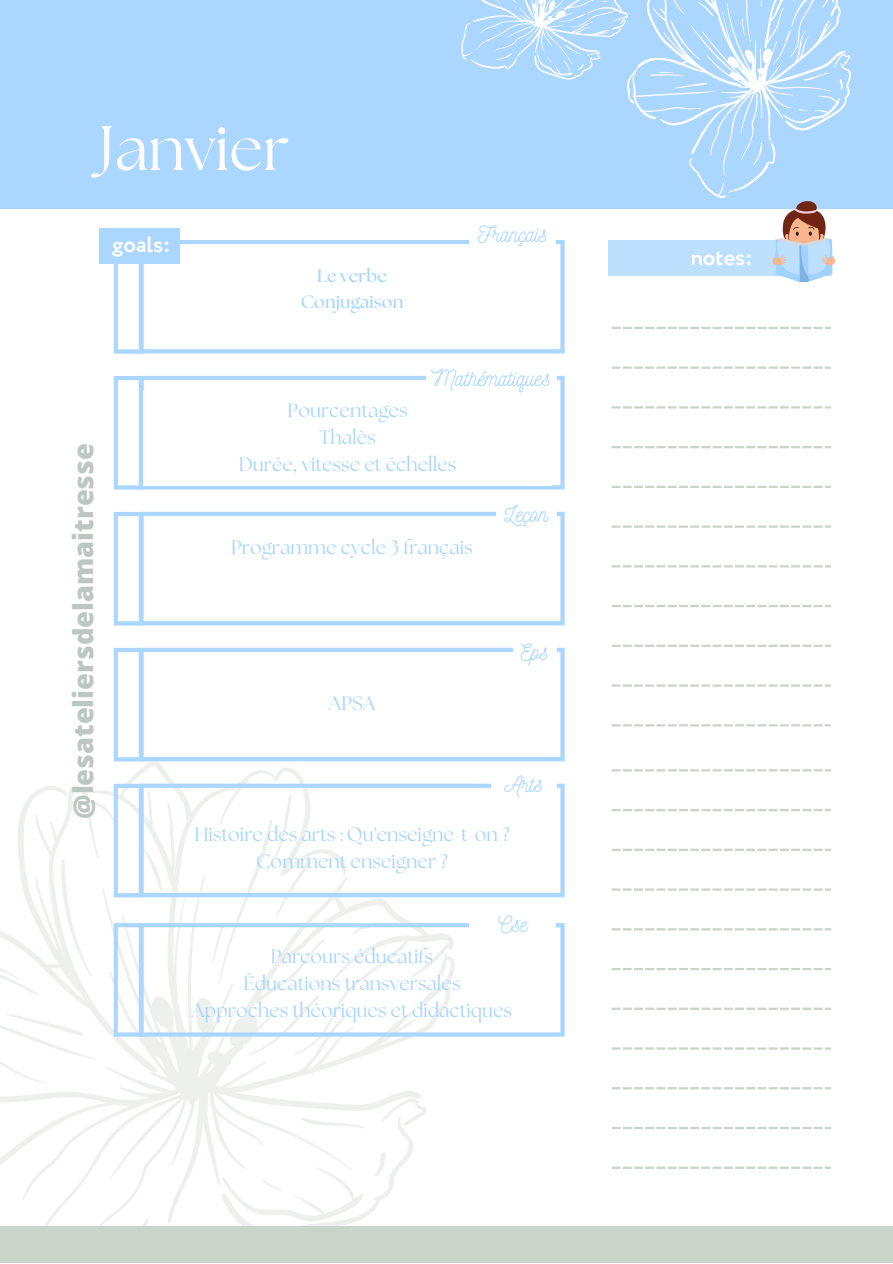
<style>
.page{position:relative;width:893px;height:1264px;background:#fff}
.page>*{position:absolute;margin:0;border:0;box-sizing:border-box;transform-origin:0 0}
.t1{font:62.7px "The Seasons";color:#fff}
.t2{font:800 27.3px "Open Sans";color:#bdc6c1}
.t3{font:22.5px "Nickainley";color:#aad6ff}
.t4{font:700 22.5px "Circe";color:#fff}
.t5{font:19.5px/27px "The Seasons";color:#aad6ff;text-align:center}
.t6{font:700 18px/25.8px "The Seasons";color:#aad6ff;text-align:center}
</style>
<div class="page">
<div style="left:0;top:0;width:892px;height:208px;background:#aad6ff"></div>
<svg style="left:114px;top:264px;width:25px;height:89px"></svg>
<svg style="left:139px;top:240px;width:425px;height:113px"></svg>
<svg style="left:143px;top:512px;width:421px;height:113px"></svg>
<svg style="left:0;top:761px;width:454px;height:465px"></svg>
<svg style="left:143px;top:376px;width:421px;height:113px"></svg>
<svg style="left:143px;top:783px;width:421px;height:114px"></svg>
<svg style="left:139px;top:647px;width:425px;height:114px"></svg>
<div style="left:607px;top:240px;width:224px;height:36px;background:#bde0fe"></div>
<svg style="left:611px;top:366px;width:219px;height:3px"></svg>
<svg style="left:611px;top:327px;width:219px;height:2px"></svg>
<svg style="left:611px;top:446px;width:219px;height:2px"></svg>
<svg style="left:611px;top:565px;width:219px;height:2px"></svg>
<svg style="left:611px;top:684px;width:219px;height:2px"></svg>
<svg style="left:611px;top:406px;width:219px;height:2px"></svg>
<svg style="left:611px;top:525px;width:219px;height:2px"></svg>
<svg style="left:611px;top:486px;width:219px;height:2px"></svg>
<svg style="left:611px;top:605px;width:219px;height:2px"></svg>
<svg style="left:611px;top:724px;width:219px;height:2px"></svg>
<svg style="left:611px;top:644px;width:219px;height:3px"></svg>
<div style="left:0;top:1226px;width:892px;height:36px;background:#cad4cb"></div>
<svg style="left:590px;top:0;width:302px;height:209px"></svg>
<svg style="left:461px;top:0;width:189px;height:114px"></svg>
<div style="left:148px;top:258px;width:408px;height:65px;background:#fff"></div>
<div style="left:99px;top:228px;width:81px;height:36px;background:#aad6ff"></div>
<svg style="left:611px;top:809px;width:219px;height:2px"></svg>
<svg style="left:611px;top:769px;width:219px;height:2px"></svg>
<svg style="left:611px;top:888px;width:219px;height:2px"></svg>
<svg style="left:611px;top:1007px;width:219px;height:2px"></svg>
<svg style="left:611px;top:1127px;width:219px;height:2px"></svg>
<svg style="left:611px;top:848px;width:219px;height:3px"></svg>
<svg style="left:611px;top:968px;width:219px;height:2px"></svg>
<svg style="left:611px;top:928px;width:219px;height:2px"></svg>
<svg style="left:611px;top:1047px;width:219px;height:2px"></svg>
<svg style="left:611px;top:1166px;width:219px;height:2px"></svg>
<svg style="left:611px;top:1087px;width:219px;height:2px"></svg>
<div style="left:469px;top:213px;width:87px;height:42px;background:#fff"></div>
<svg style="left:114px;top:376px;width:29px;height:113px"></svg>
<svg style="left:114px;top:512px;width:29px;height:113px"></svg>
<svg style="left:114px;top:648px;width:29px;height:113px"></svg>
<div style="left:143px;top:391px;width:408px;height:95px;background:#fff"></div>
<div style="left:426px;top:356px;width:130px;height:42px;background:#fff"></div>
<div style="left:148px;top:526px;width:408px;height:43px;background:#fff"></div>
<div style="left:495px;top:492px;width:61px;height:42px;background:#fff"></div>
<svg style="left:114px;top:783px;width:29px;height:114px"></svg>
<div style="left:148px;top:683px;width:408px;height:43px;background:#fff"></div>
<div style="left:513px;top:631px;width:43px;height:41px;background:#fff"></div>
<div style="left:491px;top:763px;width:65px;height:41px;background:#fff"></div>
<svg style="left:143px;top:923px;width:421px;height:113px"></svg>
<svg style="left:114px;top:923px;width:29px;height:113px"></svg>
<div style="left:469px;top:902px;width:87px;height:42px;background:#fff"></div>
<img style="left:769px;top:199px;width:68px;height:82px">
<h1 class="t1" style="left:98px;top:120px;width:193px">Janvier</h1>
<p class="t4" style="left:112px;top:229px;width:60px">goals:</p>
<p class="t6" style="left:301px;top:264px;width:104px">Le verbe<br>Conjugaison</p>
<p class="t3" style="left:478px;top:220px;width:71px">Français</p>
<p class="t3" style="left:431px;top:363px;width:121px">Mathématiques</p>
<h2 class="t2" style="left:64px;top:819px;width:377px;rotate:-90deg">@lesateliersdelamaitresse</h2>
<p class="t5" style="left:239px;top:398px;width:219px">Pourcentages<br>Thalès<br>Durée, vitesse et échelles</p>
<p class="t5" style="left:231px;top:534px;width:243px">Programme cycle 3 français</p>
<p class="t3" style="left:504px;top:499px;width:45px">Leçon</p>
<p class="t5" style="left:329px;top:691px;width:48px">APSA</p>
<p class="t3" style="left:520px;top:638px;width:29px">Eps</p>
<p class="t3" style="left:504px;top:769px;width:40px">Arts</p>
<p class="t5" style="left:194px;top:822px;width:317px">Histoire des arts : Qu'enseigne-t-on ?<br>Comment enseigner ?</p>
<p class="t3" style="left:498px;top:909px;width:31px">Cse</p>
<p class="t5" style="left:192px;top:944px;width:322px">Parcours éducatifs<br>Éducations transversales<br>Approches théoriques et didactiques</p>
<p class="t4" style="left:690px;top:242px;width:63px">notes:</p>
</div>
